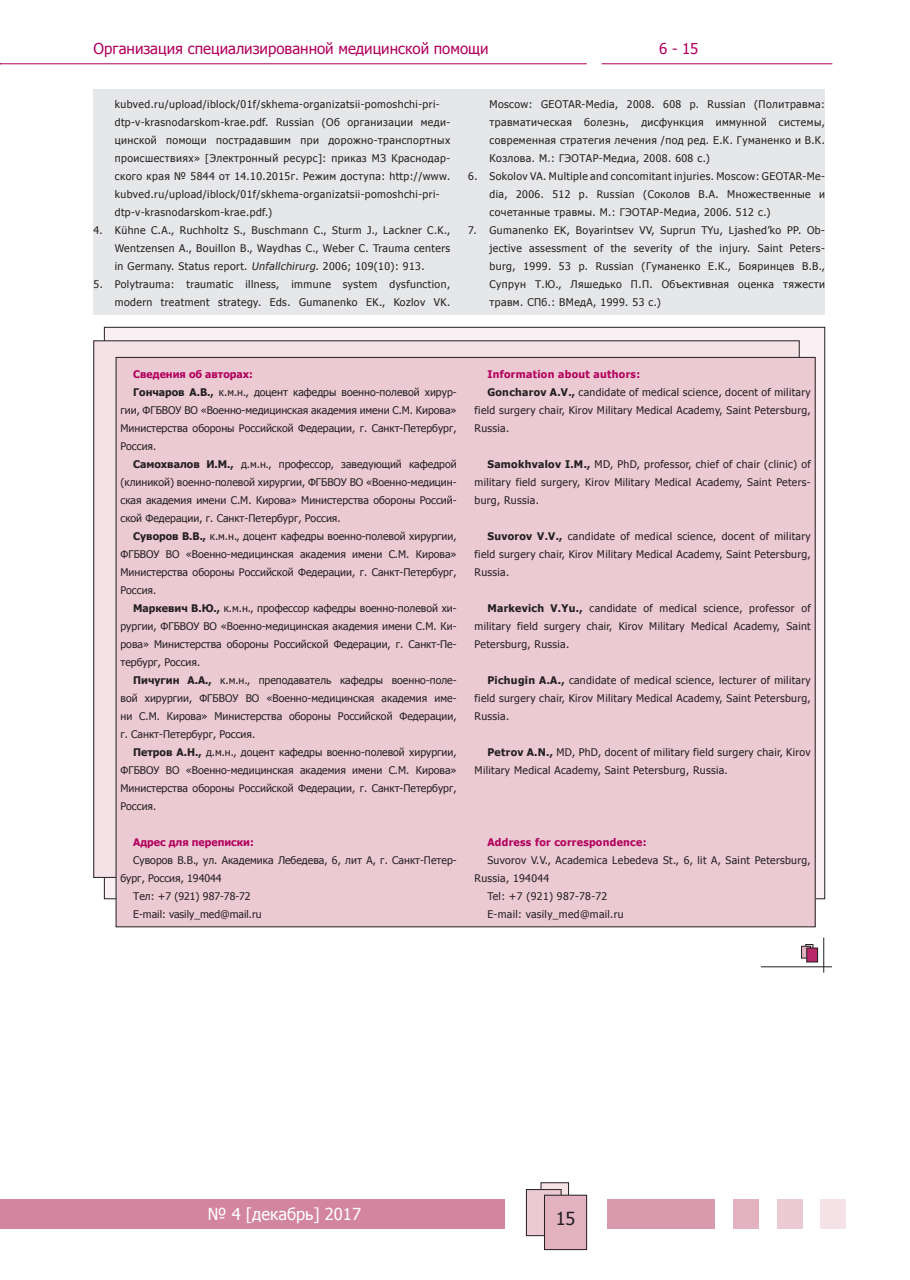
<style>
.page{position:relative;width:910px;height:1280px;background:#fff}
.page>*{position:absolute;margin:0;border:0;box-sizing:border-box;transform-origin:0 0}
.t1{font:18px "Tahoma";color:#231f20}
.t2{font:16.5px "Tahoma";color:#fff}
.t3{font:15px "Tahoma";color:#b1015c}
.t4{font:10.5px/18px "Tahoma";letter-spacing:.025em;color:#231f20;text-align:justify}
.t5{font:10.5px "Tahoma";color:#231f20}
.t6{font:700 10.5px "Tahoma";letter-spacing:.03em;color:#b1015c}
.t7{font:700 10.5px "Tahoma";color:#b1015c}
.s1{font-style:italic}
.s2{font-weight:700}
</style>
<div class="page">
<div style="left:607px;top:1198px;width:107px;height:30px;background:#da9aae"></div>
<div style="left:733px;top:1198px;width:26px;height:30px;background:#e3b2c1"></div>
<div style="left:777px;top:1198px;width:26px;height:30px;background:#eccad4"></div>
<div style="left:821px;top:1198px;width:25px;height:30px;background:#f5e2e7"></div>
<div style="left:0;top:1198px;width:505px;height:30px;background:#d3859f"></div>
<div style="left:541px;top:1183px;width:28px;height:36px;background:#f5e2e7"></div>
<div style="left:541px;top:1182px;width:28px;height:37px;border:1px solid #231f20"></div>
<div style="left:526px;top:1189px;width:35px;height:47px;background:#eccad4"></div>
<div style="left:526px;top:1189px;width:35px;height:47px;border:1px solid #231f20"></div>
<div style="left:544px;top:1195px;width:43px;height:54px;background:#e3b2c1"></div>
<div style="left:544px;top:1195px;width:43px;height:55px;border:1px solid #231f20"></div>
<hr style="left:0;top:63px;width:587px;height:1px;background:#b1015c">
<hr style="left:602px;top:63px;width:230px;height:1px;background:#b1015c">
<div style="left:806px;top:944px;width:7px;height:10px;background:#231f20"></div>
<div style="left:806px;top:944px;width:7px;height:10px;border:1px solid #231f20"></div>
<svg style="left:803px;top:948px;width:4px;height:8px"></svg>
<div style="left:801px;top:946px;width:9px;height:12px;border:1px solid #231f20"></div>
<div style="left:807px;top:948px;width:11px;height:14px;background:#b82768"></div>
<div style="left:807px;top:948px;width:11px;height:14px;border:1px solid #231f20"></div>
<hr style="left:761px;top:966px;width:71px;height:1px;background:#231f20">
<hr style="left:823px;top:937px;width:1px;height:36px;background:#231f20">
<div style="left:104px;top:327px;width:721px;height:572px;background:linear-gradient(to right,#f9eff2,#faf0f3)"></div>
<div style="left:94px;top:341px;width:705px;height:536px;background:#f5e2e7"></div>
<div style="left:116px;top:357px;width:699px;height:570px;background:#eccad4"></div>
<div style="left:94px;top:89px;width:731px;height:226px;background:#e6e7e9"></div>
<h3 class="t3" style="left:94px;top:38px;width:396px">Организация специализированной медицинской помощи</h3>
<h3 class="t3" style="left:659px;top:38px;width:41px">6 - 15</h3>
<p class="t4" style="left:115px;top:95px;width:337px;text-align:left">kubved.ru/upload/iblock/01f/skhema-organizatsii-pomoshchi-pri&shy;dtp-v-krasnodarskom-krae.pdf. Russian (Об организации меди&shy;цинской помощи пострадавшим при дорожно-транспортных происшествиях» [Электронный ресурс]: приказ МЗ Краснодар&shy;ского края № 5844 от 14.10.2015г. Режим доступа: http://www. kubved.ru/upload/iblock/01f/skhema-organizatsii-pomoshchi-pri&shy;dtp-v-krasnodarskom-krae.pdf.)</p>
<p class="t4" style="left:115px;top:221px;width:337px;text-indent:-21px">4. Kühne C.A., Ruchholtz S., Buschmann C., Sturm J., Lackner C.K., Wentzensen A., Bouillon B., Waydhas C., Weber C. Trauma centers in Germany. Status report. <span class="s1">Unfallchirurg.</span> 2006; 109(10): 913.</p>
<p class="t4" style="left:94px;top:275px;width:358px;text-align:right">5. Polytrauma: traumatic illness, immune system dysfunction, modern treatment strategy. Eds. Gumanenko EK., Kozlov VK.</p>
<p class="t4" style="left:489px;top:95px;width:337px">Moscow: GEOTAR-Media, 2008. 608 p. Russian (Политравма: травматическая болезнь, дисфункция иммунной системы, современная стратегия лечения /под ред. Е.К. Гуманенко и В.К.<br>Козлова. М.: ГЭОТАР-Медиа, 2008. 608 с.)</p>
<p class="t4" style="left:489px;top:167px;width:337px;text-indent:-21px">6. Sokolov VA. Multiple and concomitant injuries. Moscow: GEOTAR-Me&shy;dia, 2006. 512 p. Russian (Соколов В.А. Множественные и сочетанные травмы. М.: ГЭОТАР-Медиа, 2006. 512 с.)</p>
<p class="t4" style="left:489px;top:221px;width:337px;text-indent:-21px">7. Gumanenko EK, Boyarintsev VV, Suprun TYu, Ljashed’ko PP. Ob&shy;jective assessment of the severity of the injury. Saint Peters&shy;burg, 1999. 53 p. Russian (Гуманенко Е.К., Бояринцев В.В., Супрун Т.Ю., Ляшедько П.П. Объективная оценка тяжести травм. СПб.: ВМедА, 1999. 53 с.)</p>
<p class="t7" style="left:133px;top:367px;width:121px">Сведения об авторах:</p>
<p class="t5" style="left:133px;top:385px;width:325px"><span class="s2">Гончаров А.В.,</span> к.м.н., доцент кафедры военно-полевой хирур-</p>
<p class="t5" style="left:120px;top:403px;width:338px">гии, ФГБВОУ ВО «Военно-медицинская академия имени С.М. Кирова»</p>
<p class="t5" style="left:120px;top:421px;width:338px">Министерства обороны Российской Федерации, г. Санкт-Петербург,</p>
<p class="t4" style="left:120px;top:437px;width:37px">Россия.</p>
<p class="t5" style="left:133px;top:457px;width:325px"><span class="s2">Самохвалов И.М.,</span> д.м.н., профессор, заведующий кафедрой</p>
<p class="t5" style="left:120px;top:475px;width:338px">(клиникой) военно-полевой хирургии, ФГБВОУ ВО «Военно-медицин-</p>
<p class="t5" style="left:120px;top:493px;width:338px">ская академия имени С.М. Кирова» Министерства обороны Россий-</p>
<p class="t5" style="left:120px;top:511px;width:222px">ской Федерации, г. Санкт-Петербург, Россия.</p>
<p class="t5" style="left:133px;top:529px;width:325px"><span class="s2">Суворов В.В.,</span> к.м.н., доцент кафедры военно-полевой хирургии,</p>
<p class="t5" style="left:120px;top:547px;width:338px">ФГБВОУ ВО «Военно-медицинская академия имени С.М. Кирова»</p>
<p class="t5" style="left:120px;top:565px;width:338px">Министерства обороны Российской Федерации, г. Санкт-Петербург,</p>
<p class="t4" style="left:120px;top:581px;width:37px">Россия.</p>
<p class="t5" style="left:133px;top:601px;width:325px"><span class="s2">Маркевич В.Ю.,</span> к.м.н., профессор кафедры военно-полевой хи-</p>
<p class="t5" style="left:120px;top:619px;width:338px">рургии, ФГБВОУ ВО «Военно-медицинская академия имени С.М. Ки-</p>
<p class="t5" style="left:120px;top:637px;width:338px">рова» Министерства обороны Российской Федерации, г. Санкт-Пе-</p>
<p class="t5" style="left:120px;top:655px;width:81px">тербург, Россия.</p>
<p class="t5" style="left:133px;top:673px;width:325px"><span class="s2">Пичугин А.А.,</span> к.м.н., преподаватель кафедры военно-поле-</p>
<p class="t5" style="left:120px;top:691px;width:338px">вой хирургии, ФГБВОУ ВО «Военно-медицинская академия име-</p>
<p class="t5" style="left:120px;top:709px;width:338px">ни С.М. Кирова» Министерства обороны Российской Федерации,</p>
<p class="t5" style="left:120px;top:727px;width:136px">г. Санкт-Петербург, Россия.</p>
<p class="t5" style="left:133px;top:745px;width:325px"><span class="s2">Петров А.Н.,</span> д.м.н., доцент кафедры военно-полевой хирургии,</p>
<p class="t5" style="left:120px;top:763px;width:338px">ФГБВОУ ВО «Военно-медицинская академия имени С.М. Кирова»</p>
<p class="t5" style="left:120px;top:781px;width:338px">Министерства обороны Российской Федерации, г. Санкт-Петербург,</p>
<p class="t4" style="left:120px;top:797px;width:37px">Россия.</p>
<p class="t7" style="left:133px;top:835px;width:122px">Адрес для переписки:</p>
<p class="t5" style="left:133px;top:853px;width:325px">Суворов В.В., ул. Академика Лебедева, 6, лит А, г. Санкт-Петер-</p>
<p class="t5" style="left:120px;top:871px;width:103px">бург, Россия, 194044</p>
<p class="t5" style="left:133px;top:889px;width:119px">Тел: +7 (921) 987-78-72</p>
<p class="t5" style="left:133px;top:907px;width:130px">E-mail: vasily_med@mail.ru</p>
<p class="t6" style="left:487px;top:367px;width:154px">Information about authors:</p>
<p class="t4" style="left:487px;top:383px;width:325px"><span class="s2">Goncharov A.V.,</span> candidate of medical science, docent of military</p>
<p class="t4" style="left:475px;top:401px;width:338px">field surgery chair, Kirov Military Medical Academy, Saint Petersburg,</p>
<p class="t4" style="left:475px;top:419px;width:36px">Russia.</p>
<p class="t4" style="left:475px;top:455px;width:338px;text-indent:13px"><span class="s2">Samokhvalov I.M.,</span> MD, PhD, professor, chief of chair (clinic) of military field surgery, Kirov Military Medical Academy, Saint Peters&shy;burg, Russia.</p>
<p class="t4" style="left:475px;top:527px;width:338px;text-indent:13px"><span class="s2">Suvorov V.V.,</span> candidate of medical science, docent of military field surgery chair, Kirov Military Medical Academy, Saint Petersburg, Russia.</p>
<p class="t4" style="left:475px;top:599px;width:338px;text-indent:13px"><span class="s2">Markevich V.Yu.,</span> candidate of medical science, professor of military field surgery chair, Kirov Military Medical Academy, Saint Petersburg, Russia.</p>
<p class="t4" style="left:475px;top:671px;width:338px;text-indent:13px"><span class="s2">Pichugin A.A.,</span> candidate of medical science, lecturer of military field surgery chair, Kirov Military Medical Academy, Saint Petersburg, Russia.</p>
<p class="t4" style="left:475px;top:743px;width:338px;text-indent:13px"><span class="s2">Petrov A.N.,</span> MD, PhD, docent of military field surgery chair, Kirov<br>Military Medical Academy, Saint Petersburg, Russia.</p>
<p class="t6" style="left:487px;top:835px;width:161px">Address for correspondence:</p>
<p class="t4" style="left:487px;top:851px;width:325px">Suvorov V.V., Academica Lebedeva St., 6, lit A, Saint Petersburg,</p>
<p class="t4" style="left:475px;top:869px;width:76px">Russia, 194044</p>
<p class="t4" style="left:487px;top:887px;width:121px">Tel: +7 (921) 987-78-72</p>
<p class="t4" style="left:487px;top:905px;width:138px">E-mail: vasily_med@mail.ru</p>
<h2 class="t2" style="left:208px;top:1203px;width:155px">№ 4 [декабрь] 2017</h2>
<h1 class="t1" style="left:556px;top:1206px;width:21px">15</h1>
</div>
